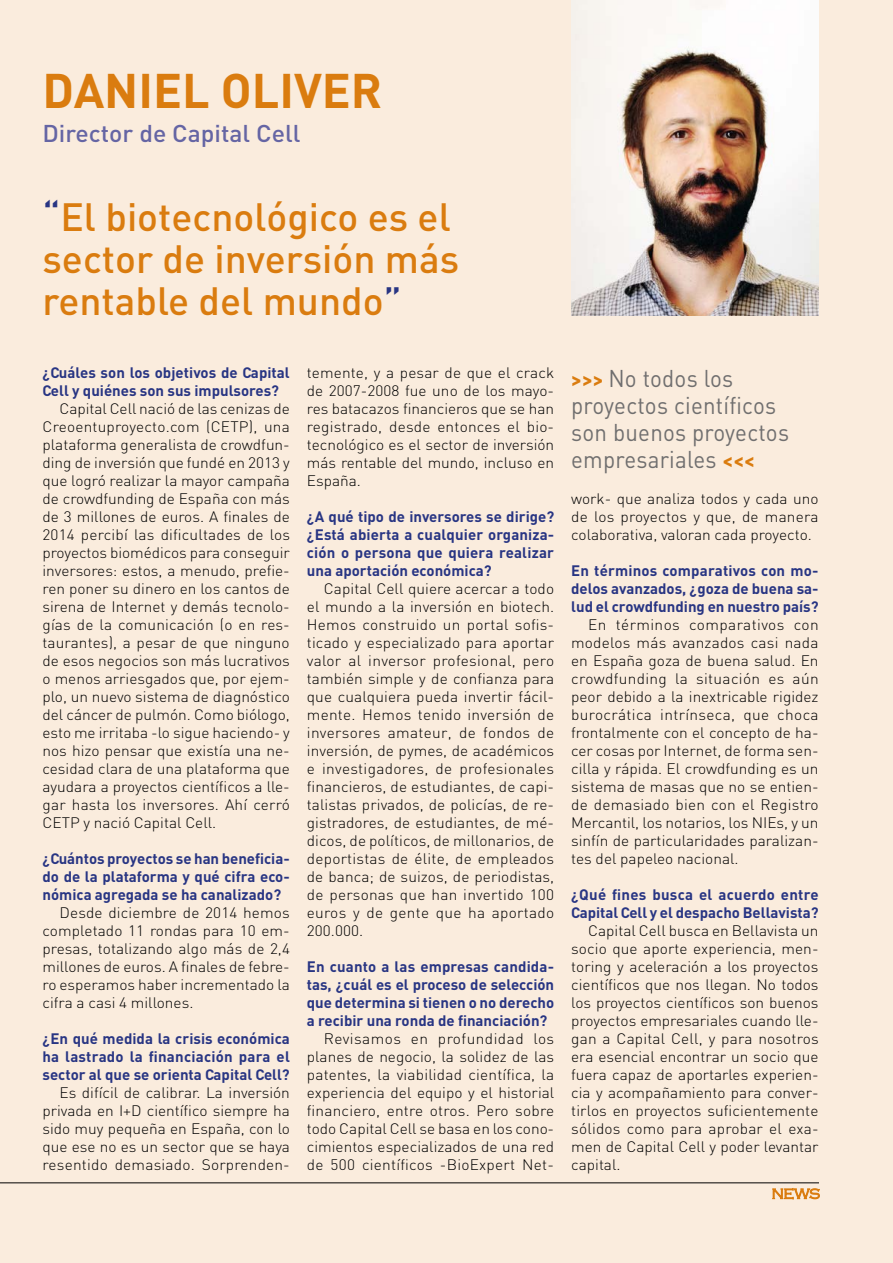
<style>
.page{position:relative;width:893px;height:1263px;background:#faecdd}
.page>*{position:absolute;margin:0;border:0;box-sizing:border-box;transform-origin:0 0}
.entrevistat{font:700 48px "DIN";color:#da7c0f}
.Destacat_Entrevista{font:500 39px/42px "DIN";color:#da7c0f}
.destacat_petit{font:24px/27px "DIN";letter-spacing:.01em;color:#706f6f;scale:.93 1}
.titol_gris{font:500 24px "DIN";color:#6565a4}
.Text_rejilla2{font:300 15px/18px "DIN";color:#000;text-align:justify}
.Pregunta_entrevista{font:700 15px/18px "DIN";color:#283583;text-align:justify}
.s1{color:#283583}
.s2{font-weight:700;font-size:21px;color:#da7c0f}
</style>
<div class="page">
<hr style="left:0;top:1182px;width:819px;height:1px;background:#000">
<svg style="left:772px;top:1188px;width:48px;height:11px"></svg>
<img style="left:571px;top:0;width:248px;height:315px">
<p class="entrevistat" style="left:43px;top:59px;width:341px">DANIEL OLIVER</p>
<p class="titol_gris" style="left:43px;top:118px;width:259px">Director de Capital Cell</p>
<p class="Destacat_Entrevista" style="left:43px;top:195px;width:418px"><span class="s1">“</span>El biotecnológico es el sector de inversión más rentable del mundo<span class="s1">”</span></p>
<p class="Pregunta_entrevista" style="left:43px;top:363px;width:249px">¿Cuáles son los objetivos de Capital<br>Cell y quiénes son sus impulsores?</p>
<p class="Text_rejilla2" style="left:43px;top:399px;width:249px;text-indent:17px">Capital Cell nació de las cenizas de Creoentuproyecto.com (CETP), una plataforma generalista de crowdfun&shy;ding de inversión que fundé en 2013 y que logró realizar la mayor campaña de crowdfunding de España con más de 3 millones de euros. A finales de 2014 percibí las dificultades de los proyectos biomédicos para conseguir inversores: estos, a menudo, prefie&shy;ren poner su dinero en los cantos de sirena de Internet y demás tecnolo&shy;gías de la comunicación (o en res&shy;taurantes), a pesar de que ninguno de esos negocios son más lucrativos o menos arriesgados que, por ejem&shy;plo, un nuevo sistema de diagnóstico del cáncer de pulmón. Como biólogo, esto me irritaba -lo sigue haciendo- y nos hizo pensar que existía una ne&shy;cesidad clara de una plataforma que ayudara a proyectos científicos a lle&shy;gar hasta los inversores. Ahí cerró CETP y nació Capital Cell.</p>
<p class="Pregunta_entrevista" style="left:43px;top:849px;width:249px">¿Cuántos proyectos se han beneficia&shy;do de la plataforma y qué cifra eco&shy;nómica agregada se ha canalizado?</p>
<p class="Text_rejilla2" style="left:43px;top:903px;width:249px;text-indent:17px">Desde diciembre de 2014 hemos completado 11 rondas para 10 em&shy;presas, totalizando algo más de 2,4 millones de euros. A finales de febre&shy;ro esperamos haber incrementado la cifra a casi 4 millones.</p>
<p class="Pregunta_entrevista" style="left:43px;top:1029px;width:249px">¿En qué medida la crisis económica ha lastrado la financiación para el sector al que se orienta Capital Cell?</p>
<p class="Text_rejilla2" style="left:43px;top:1083px;width:249px;text-indent:17px">Es difícil de calibrar. La inversión privada en I+D científico siempre ha sido muy pequeña en España, con lo que ese no es un sector que se haya resentido demasiado. Sorprenden-</p>
<p class="Text_rejilla2" style="left:307px;top:363px;width:249px">temente, y a pesar de que el crack de 2007-2008 fue uno de los mayo&shy;res batacazos financieros que se han registrado, desde entonces el bio&shy;tecnológico es el sector de inversión más rentable del mundo, incluso en España.</p>
<p class="Pregunta_entrevista" style="left:307px;top:507px;width:249px">¿A qué tipo de inversores se dirige? ¿Está abierta a cualquier organiza&shy;ción o persona que quiera realizar una aportación económica?</p>
<p class="Text_rejilla2" style="left:307px;top:579px;width:249px;text-indent:17px">Capital Cell quiere acercar a todo el mundo a la inversión en biotech.<br>Hemos construido un portal sofis&shy;ticado y especializado para aportar valor al inversor profesional, pero también simple y de confianza para que cualquiera pueda invertir fácil&shy;mente. Hemos tenido inversión de inversores amateur, de fondos de inversión, de pymes, de académicos e investigadores, de profesionales financieros, de estudiantes, de capi&shy;talistas privados, de policías, de re&shy;gistradores, de estudiantes, de mé&shy;dicos, de políticos, de millonarios, de deportistas de élite, de empleados de banca; de suizos, de periodistas, de personas que han invertido 100 euros y de gente que ha aportado 200.000.</p>
<p class="Pregunta_entrevista" style="left:307px;top:957px;width:249px">En cuanto a las empresas candida&shy;tas, ¿cuál es el proceso de selección que determina si tienen o no derecho a recibir una ronda de financiación?</p>
<p class="Text_rejilla2" style="left:307px;top:1029px;width:249px;text-indent:17px">Revisamos en profundidad los planes de negocio, la solidez de las patentes, la viabilidad científica, la experiencia del equipo y el historial financiero, entre otros. Pero sobre todo Capital Cell se basa en los cono&shy;cimientos especializados de una red de 500 científicos - BioExpert Net-</p>
<p class="destacat_petit" style="left:571px;top:365px;width:236px"><span class="s2">&gt;&gt;&gt;</span> No todos los proyectos científicos son buenos proyectos empresariales <span class="s2">&lt;&lt;&lt;</span></p>
<p class="Text_rejilla2" style="left:571px;top:489px;width:249px">work- que analiza todos y cada uno de los proyectos y que, de manera colaborativa, valoran cada proyecto.</p>
<p class="Pregunta_entrevista" style="left:571px;top:561px;width:249px">En términos comparativos con mo&shy;delos avanzados, ¿goza de buena sa&shy;lud el crowdfunding en nuestro país?</p>
<p class="Text_rejilla2" style="left:571px;top:615px;width:249px;text-indent:17px">En términos comparativos con modelos más avanzados casi nada en España goza de buena salud. En crowdfunding la situación es aún peor debido a la inextricable rigidez burocrática intrínseca, que choca frontalmente con el concepto de ha&shy;cer cosas por Internet, de forma sen&shy;cilla y rápida. El crowdfunding es un sistema de masas que no se entien&shy;de demasiado bien con el Registro Mercantil, los notarios, los NIEs, y un sinfín de particularidades paralizan&shy;tes del papeleo nacional.</p>
<p class="Pregunta_entrevista" style="left:571px;top:885px;width:249px">¿Qué fines busca el acuerdo entre<br>Capital Cell y el despacho Bellavista?</p>
<p class="Text_rejilla2" style="left:571px;top:921px;width:249px;text-indent:17px">Capital Cell busca en Bellavista un socio que aporte experiencia, men&shy;toring y aceleración a los proyectos científicos que nos llegan. No todos los proyectos científicos son buenos proyectos empresariales cuando lle&shy;gan a Capital Cell, y para nosotros era esencial encontrar un socio que fuera capaz de aportarles experien&shy;cia y acompañamiento para conver&shy;tirlos en proyectos suficientemente sólidos como para aprobar el exa&shy;men de Capital Cell y poder levantar capital.</p>
</div>
